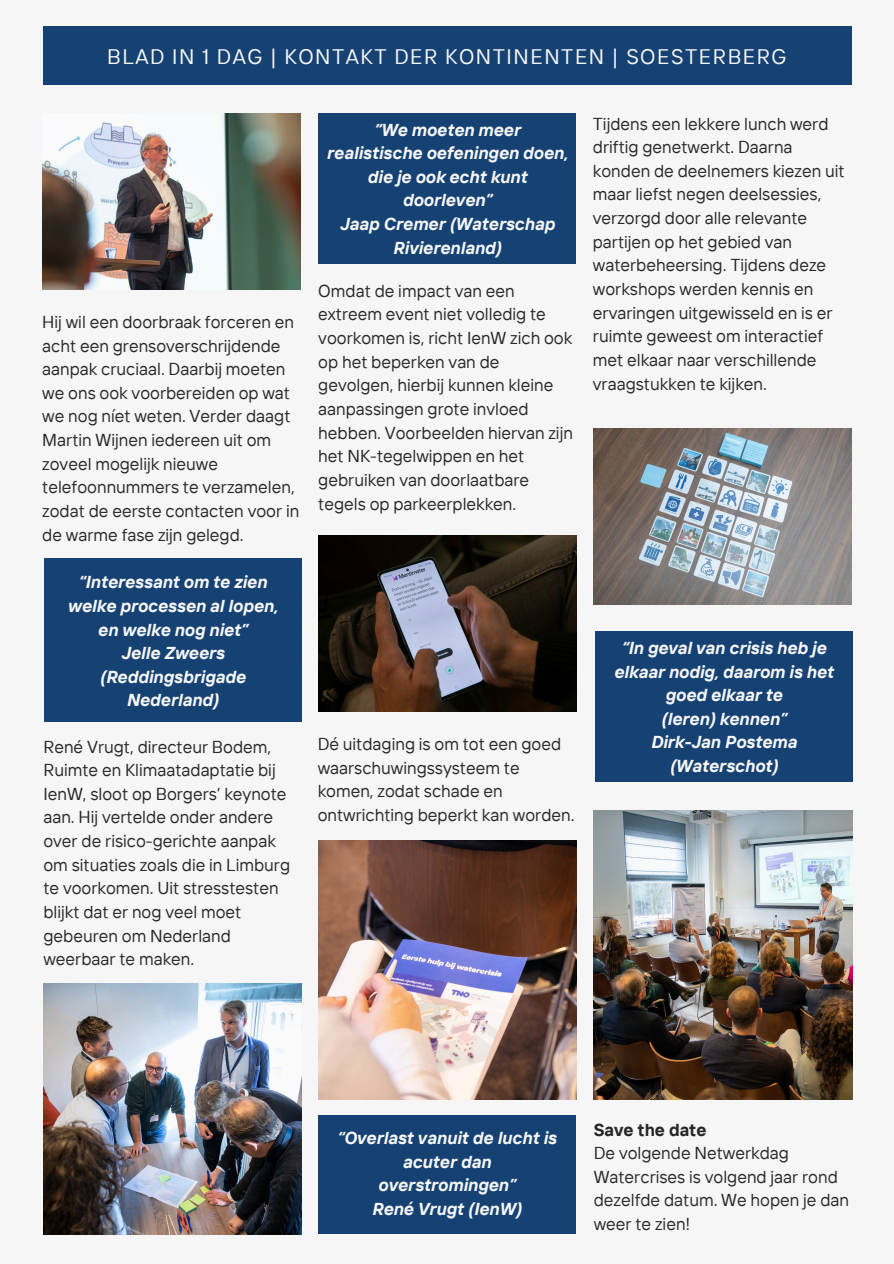
<style>
.page{position:relative;width:894px;height:1264px;background:#fff}
.page>*{position:absolute;margin:0;border:0;box-sizing:border-box;transform-origin:0 0}
.t1{font:21px "TT Interphases";letter-spacing:.075em;color:#f6f6f6}
.t2{font:17.25px/23.7px "TT Interphases";color:#272727}
.t3{font:italic 700 17.25px/23.7px "TT Interphases";color:#f6f6f6;text-align:center}
.t4{font:700 17.25px "TT Interphases";color:#272727}
</style>
<div class="page">
<div style="left:0;top:0;width:893px;height:1263px;background:#f6f6f6"></div>
<img style="left:43px;top:113px;width:258px;height:177px">
<img style="left:593px;top:810px;width:259px;height:289px">
<img style="left:43px;top:983px;width:258px;height:250px">
<div style="left:44px;top:559px;width:257px;height:163px;background:#154273"></div>
<div style="left:43px;top:27px;width:807px;height:58px;background:#154273"></div>
<div style="left:318px;top:113px;width:257px;height:150px;background:#154273"></div>
<img style="left:319px;top:840px;width:257px;height:259px">
<img style="left:593px;top:428px;width:258px;height:177px">
<img style="left:319px;top:535px;width:257px;height:177px">
<div style="left:318px;top:1115px;width:257px;height:118px;background:#154273"></div>
<div style="left:594px;top:631px;width:258px;height:151px;background:#154273"></div>
<h2 class="t1" style="left:107px;top:43px;width:680px">BLAD IN 1 DAG | KONTAKT DER KONTINENTEN | SOESTERBERG</h2>
<p class="t2" style="left:42px;top:309px;width:254px">Hij wil een doorbraak forceren en acht een grensoverschrijdende aanpak cruciaal. Daarbij moeten we ons ook voorbereiden op wat we nog níet weten. Verder daagt<br>Martin Wijnen iedereen uit om zoveel mogelijk nieuwe telefoonnummers te verzamelen,</p>
<p class="t2" style="left:42px;top:498px;width:258px">zodat de eerste contacten voor in de warme fase zijn gelegd.</p>
<h2 class="t3" style="left:67px;top:570px;width:211px">“Interessant om te zien welke processen al lopen, en welke nog niet”<br>Jelle Zweers (Reddingsbrigade<br>Nederland)</h2>
<p class="t2" style="left:43px;top:734px;width:248px">René Vrugt, directeur Bodem,<br>Ruimte en Klimaatadaptatie bij<br>IenW, sloot op Borgers’ keynote aan. Hij vertelde onder andere over de risico-gerichte aanpak om situaties zoals die in Limburg te voorkomen. Uit stresstesten</p>
<h2 class="t2" style="left:43px;top:899px;width:199px">blijkt dat er nog veel moet gebeuren om Nederland weerbaar te maken.</h2>
<p class="t3" style="left:326px;top:117px;width:242px">“We moeten meer realistische oefeningen doen, die je ook echt kunt doorleven”<br>Jaap Cremer (Waterschap<br>Rivierenland)</p>
<p class="t2" style="left:318px;top:278px;width:256px">Omdat de impact van een extreem event niet volledig te voorkomen is, richt IenW zich ook op het beperken van de gevolgen, hierbij kunnen kleine aanpassingen grote invloed hebben. Voorbeelden hiervan zijn het NK-tegelwippen en het gebruiken van doorlaatbare tegels op parkeerplekken.</p>
<p class="t2" style="left:592px;top:111px;width:253px">Tijdens een lekkere lunch werd driftig genetwerkt. Daarna konden de deelnemers kiezen uit maar liefst negen deelsessies, verzorgd door alle relevante partijen op het gebied van waterbeheersing. Tijdens deze</p>
<p class="t2" style="left:592px;top:277px;width:241px">workshops werden kennis en ervaringen uitgewisseld en is er ruimte geweest om interactief met elkaar naar verschillende vraagstukken te kijken.</p>
<p class="t2" style="left:317px;top:731px;width:258px">Dé uitdaging is om tot een goed waarschuwingssysteem te komen, zodat schade en ontwrichting beperkt kan worden.</p>
<p class="t3" style="left:613px;top:635px;width:221px">“In geval van crisis heb je elkaar nodig, daarom is het goed elkaar te<br>(leren) kennen”<br>Dirk-Jan Postema (Waterschot)</p>
<p class="t3" style="left:337px;top:1125px;width:221px">“Overlast vanuit de lucht is acuter dan overstromingen”<br>René Vrugt (IenW)</p>
<p class="t4" style="left:593px;top:1118px;width:114px">Save the date</p>
<p class="t2" style="left:593px;top:1140px;width:257px">De volgende Netwerkdag<br>Watercrises is volgend jaar rond dezelfde datum. We hopen je dan weer te zien!</p>
</div>
